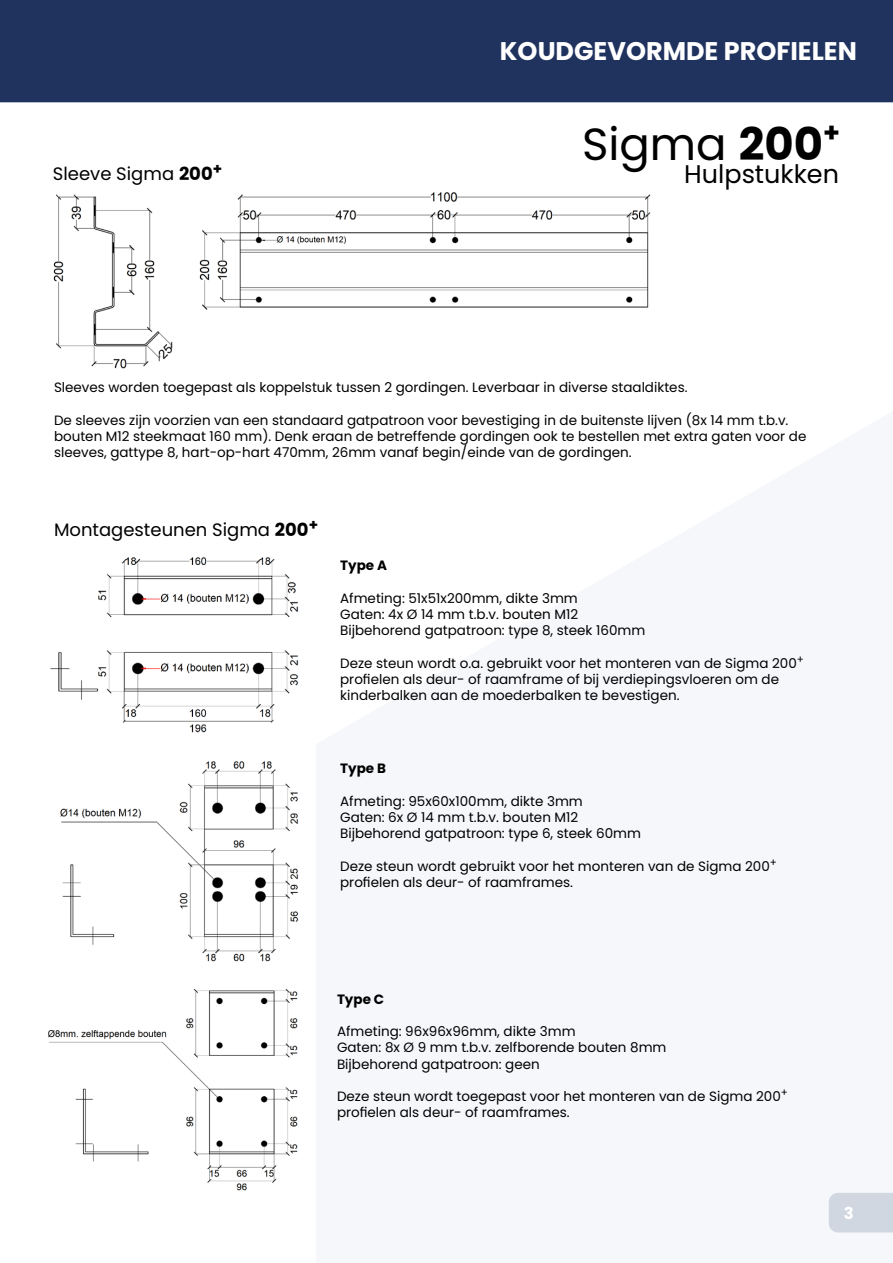
<style>
.page{position:relative;width:893px;height:1263px;background:#fff}
.page>*{position:absolute;margin:0;border:0;box-sizing:border-box;transform-origin:0 0}
.t1{font:45px "Poppins";color:#000}
.t2{font:700 25.5px "Poppins";color:#fff}
.t3{font:25.5px "Poppins";color:#000}
.t4{font:18px "Poppins";color:#000}
.t5{font:700 16.5px "Poppins";color:#fff}
.t6{font:700 15px "Poppins";color:#000}
.t7{font:13.5px/16.2px "Poppins";color:#000}
.t8{font:700 13.5px "Poppins";color:#000}
.s1{font-weight:700}
</style>
<div class="page">
<img style="left:53px;top:192px;width:598px;height:177px">
<img style="left:50px;top:557px;width:249px;height:176px">
<img style="left:60px;top:761px;width:239px;height:201px">
<img style="left:48px;top:988px;width:250px;height:203px">
<div style="left:0;top:0;width:893px;height:102px;background:#20335f"></div>
<div style="left:829px;top:1193px;width:64px;height:39px;background:#d0d7e1"></div>
<h2 class="t2" style="left:500px;top:37px;width:358px">KOUDGEVORMDE PROFIELEN</h2>
<h1 class="t1" style="left:582px;top:118px;width:260px">Sigma <span class="s1">200</span><sup>+</sup></h1>
<h3 class="t4" style="left:53px;top:163px;width:161px">Sleeve Sigma <span class="s1">200</span></h3>
<h2 class="t3" style="left:684px;top:159px;width:156px">Hulpstukken</h2>
<p class="t6" style="left:213px;top:160px;width:11px">+</p>
<p class="t7" style="left:54px;top:380px;width:635px">Sleeves worden toegepast als koppelstuk tussen 2 gordingen. Leverbaar in diverse staaldiktes.</p>
<p class="t7" style="left:54px;top:412px;width:754px">De sleeves zijn voorzien van een standaard gatpatroon voor bevestiging in de buitenste lijven (8x 14 mm t.b.v. bouten M12 steekmaat 160 mm). Denk eraan de betreffende gordingen ook te bestellen met extra gaten voor de sleeves, gattype 8, hart-op-hart 470mm, 26mm vanaf begin/einde van de gordingen.</p>
<h3 class="t4" style="left:54px;top:520px;width:266px">Montagesteunen Sigma <span class="s1">200</span><sup>+</sup></h3>
<p class="t8" style="left:340px;top:558px;width:48px">Type A</p>
<p class="t7" style="left:340px;top:590px;width:307px">Afmeting: 51x51x200mm, dikte 3mm<br>Gaten: 4x Ø 14 mm t.b.v. bouten M12<br>Bijbehorend gatpatroon: type 8, steek 160mm</p>
<p class="t7" style="left:340px;top:655px;width:465px">Deze steun wordt o.a. gebruikt voor het monteren van de Sigma 200<sup>+ </sup>profielen als deur- of raamframe of bij verdiepingsvloeren om de kinderbalken aan de moederbalken te bevestigen.</p>
<p class="t8" style="left:340px;top:761px;width:47px">Type B</p>
<p class="t7" style="left:340px;top:793px;width:302px">Afmeting: 95x60x100mm, dikte 3mm<br>Gaten: 6x Ø 14 mm t.b.v. bouten M12<br>Bijbehorend gatpatroon: type 6, steek 60mm</p>
<p class="t7" style="left:340px;top:858px;width:438px">Deze steun wordt gebruikt voor het monteren van de Sigma 200<sup>+ </sup>profielen als deur- of raamframes.</p>
<p class="t8" style="left:337px;top:991px;width:49px">Type C</p>
<p class="t7" style="left:337px;top:1023px;width:331px">Afmeting: 96x96x96mm, dikte 3mm<br>Gaten: 8x Ø 9 mm t.b.v. zelfborende bouten 8mm<br>Bijbehorend gatpatroon: geen</p>
<p class="t7" style="left:337px;top:1088px;width:452px">Deze steun wordt toegepast voor het monteren van de Sigma 200<sup>+ </sup>profielen als deur- of raamframes.</p>
<p class="t5" style="left:844px;top:1203px;width:11px">3</p>
</div>
